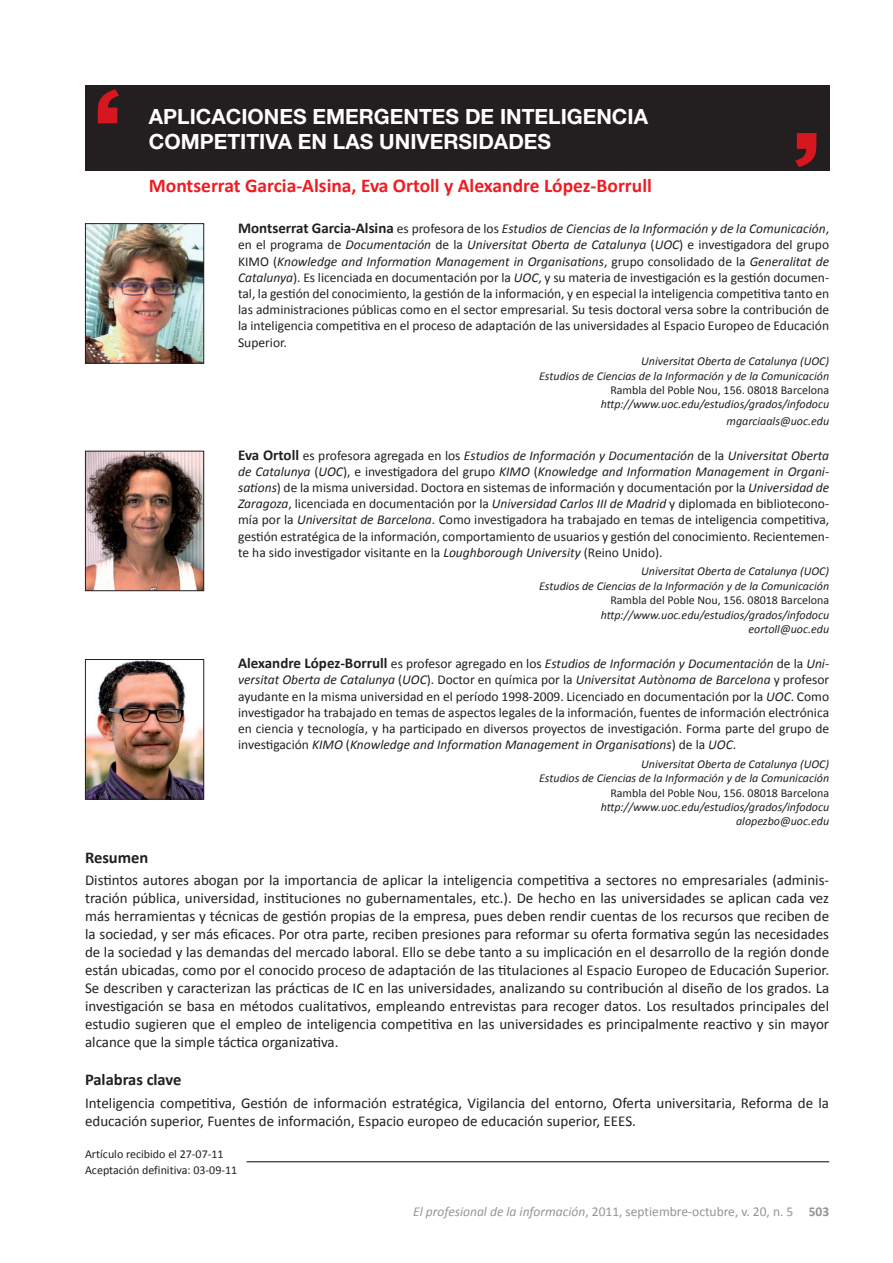
<style>
.page{position:relative;width:893px;height:1263px;background:#fff}
.page>*{position:absolute;margin:0;border:0;box-sizing:border-box;transform-origin:0 0}
.t1{font:700 21px "Helvetica Neue";color:#fff}
.t2{font:700 19.5px "Calibri";color:#ee1d23}
.t3{font:700 16.5px "Calibri";color:#231f20}
.t4{font:15px/18px "Calibri";color:#231f20;text-align:justify}
.t5{font:13.5px/16.2px "Calibri";color:#231f20;text-align:justify}
.t6{font:13.5px "Calibri";color:#939598}
.t7{font:italic 12px/14.4px "Calibri";color:#231f20;text-align:right}
.t8{font:12px/15.6px "Calibri";color:#231f20}
.s1{font-weight:700;font-size:15px}
.s2{font-style:italic}
.s3{font-weight:700}
</style>
<div class="page">
<div style="left:85px;top:85px;width:744px;height:85px;background:#231f20"></div>
<svg style="left:795px;top:133px;width:21px;height:34px"></svg>
<svg style="left:98px;top:89px;width:21px;height:34px"></svg>
<img style="left:87px;top:225px;width:115px;height:137px">
<div style="left:85px;top:223px;width:119px;height:141px;border:1px solid #231f20"></div>
<hr style="left:247px;top:1161px;width:582px;height:1px;background:#231f20">
<img style="left:87px;top:453px;width:115px;height:136px">
<div style="left:85px;top:451px;width:119px;height:140px;border:1px solid #231f20"></div>
<img style="left:87px;top:661px;width:115px;height:136px">
<div style="left:85px;top:659px;width:119px;height:140px;border:1px solid #231f20"></div>
<h1 class="t1" style="left:149px;top:104px;width:28px">APLICACIO</h1>
<h1 class="t1" style="left:264px;top:104px;width:65px">NES EMERGE</h1>
<h1 class="t1" style="left:404px;top:104px;width:30px">NTES</h1>
<h1 class="t1" style="left:465px;top:104px;width:71px">DE INTELIGE</h1>
<h1 class="t1" style="left:596px;top:104px;width:29px">NCIA</h1>
<h1 class="t1" style="left:149px;top:129px;width:14px">COMPETITIVA</h1>
<h1 class="t1" style="left:298px;top:129px;width:49px">EN LAS</h1>
<h1 class="t1" style="left:379px;top:129px;width:45px">UNIVERSIDADES</h1>
<h2 class="t2" style="left:149px;top:173px;width:505px">Montserrat Garcia-Alsina, Eva Ortoll y Alexandre López-Borrull</h2>
<p class="t5" style="left:238px;top:221px;width:593px"><span class="s1">Montserrat Garcia-Alsina</span> es profesora de los <span class="s2">Estudios de Ciencias de la Información y de la Comunicación</span>, en el programa de <span class="s2">Documentación</span> de la <span class="s2">Universitat Oberta de Catalunya</span> (<span class="s2">UOC</span>) e investigadora del grupo KIMO (<span class="s2">Knowledge and Information Management in Organisations</span>, grupo consolidado de la <span class="s2">Generalitat de Catalunya</span>). Es licenciada en documentación por la <span class="s2">UOC</span>, y su materia de investigación es la gestión documen&shy;tal, la gestión del conocimiento, la gestión de la información, y en especial la inteligencia competitiva tanto en las administraciones públicas como en el sector empresarial. Su tesis doctoral versa sobre la contribución de la inteligencia competitiva en el proceso de adaptación de las universidades al Espacio Europeo de Educación Superior.</p>
<p class="t7" style="left:539px;top:354px;width:292px">Universitat Oberta de Catalunya (UOC)<br>Estudios de Ciencias de la Información y de la Comunicación</p>
<p class="t8" style="left:610px;top:382px;width:220px">Rambla del Poble Nou, 156. 08018 Barcelona</p>
<p class="t7" style="left:601px;top:396px;width:230px;line-height:16.2px">http://www.uoc.edu/estudios/grados/infodocu mgarciaals@uoc.edu</p>
<p class="t5" style="left:238px;top:447px;width:593px"><span class="s1">Eva Ortoll</span> es profesora agregada en los <span class="s2">Estudios de Información y Documentación</span> de la <span class="s2">Universitat Oberta de Catalunya</span> (<span class="s2">UOC</span>), e investigadora del grupo <span class="s2">KIMO</span> (<span class="s2">Knowledge and Information Management in Organi&shy;sations</span>) de la misma universidad. Doctora en sistemas de información y documentación por la <span class="s2">Universidad de Zaragoza</span>, licenciada en documentación por la <span class="s2">Universidad Carlos III de Madrid</span> y diplomada en bibliotecono&shy;mía por la <span class="s2">Universitat de Barcelona</span>. Como investigadora ha trabajado en temas de inteligencia competitiva, gestión estratégica de la información, comportamiento de usuarios y gestión del conocimiento. Recientemen&shy;te ha sido investigador visitante en la <span class="s2">Loughborough University</span> (Reino Unido).</p>
<p class="t7" style="left:539px;top:564px;width:292px">Universitat Oberta de Catalunya (UOC)<br>Estudios de Ciencias de la Información y de la Comunicación</p>
<p class="t8" style="left:610px;top:592px;width:220px">Rambla del Poble Nou, 156. 08018 Barcelona</p>
<p class="t7" style="left:601px;top:607px;width:230px">http://www.uoc.edu/estudios/grados/infodocu eortoll@uoc.edu</p>
<p class="t5" style="left:238px;top:655px;width:593px"><span class="s1">Alexandre López-Borrull</span> es profesor agregado en los <span class="s2">Estudios de Información y Documentación</span> de la <span class="s2">Uni&shy;versitat Oberta de Catalunya</span> (<span class="s2">UOC</span>). Doctor en química por la <span class="s2">Universitat Autònoma de Barcelona</span> y profesor ayudante en la misma universidad en el período 1998-2009. Licenciado en documentación por la <span class="s2">UOC</span>. Como investigador ha trabajado en temas de aspectos legales de la información, fuentes de información electrónica en ciencia y tecnología, y ha participado en diversos proyectos de investigación. Forma parte del grupo de investigación <span class="s2">KIMO</span> (<span class="s2">Knowledge and Information Management in Organisations</span>) de la <span class="s2">UOC</span>.</p>
<p class="t7" style="left:539px;top:756px;width:292px">Universitat Oberta de Catalunya (UOC)<br>Estudios de Ciencias de la Información y de la Comunicación</p>
<p class="t8" style="left:610px;top:785px;width:220px">Rambla del Poble Nou, 156. 08018 Barcelona</p>
<p class="t7" style="left:601px;top:799px;width:230px">http://www.uoc.edu/estudios/grados/infodocu alopezbo@uoc.edu</p>
<p class="t3" style="left:85px;top:847px;width:65px">Resumen</p>
<p class="t4" style="left:85px;top:871px;width:746px">Distintos autores abogan por la importancia de aplicar la inteligencia competitiva a sectores no empresariales (adminis&shy;tración pública, universidad, instituciones no gubernamentales, etc.). De hecho en las universidades se aplican cada vez más herramientas y técnicas de gestión propias de la empresa, pues deben rendir cuentas de los recursos que reciben de la sociedad, y ser más eficaces. Por otra parte, reciben presiones para reformar su oferta formativa según las necesidades de la sociedad y las demandas del mercado laboral. Ello se debe tanto a su implicación en el desarrollo de la región donde están ubicadas, como por el conocido proceso de adaptación de las titulaciones al Espacio Europeo de Educación Superior.<br>Se describen y caracterizan las prácticas de IC en las universidades, analizando su contribución al diseño de los grados. La investigación se basa en métodos cualitativos, empleando entrevistas para recoger datos. Los resultados principales del estudio sugieren que el empleo de inteligencia competitiva en las universidades es principalmente reactivo y sin mayor alcance que la simple táctica organizativa.</p>
<p class="t3" style="left:85px;top:1069px;width:98px">Palabras clave</p>
<p class="t4" style="left:85px;top:1093px;width:746px">Inteligencia competitiva, Gestión de información estratégica, Vigilancia del entorno, Oferta universitaria, Reforma de la educación superior, Fuentes de información, Espacio europeo de educación superior, EEES.</p>
<p class="t8" style="left:85px;top:1146px;width:154px">Artículo recibido el 27-07-11<br>Aceptación definitiva: 03-09-11</p>
<p class="t6" style="left:413px;top:1203px;width:417px"><span class="s2">El profesional de la información</span>, 2011, septiembre-octubre, v. 20, n. 5 <span class="s3">503</span></p>
</div>
